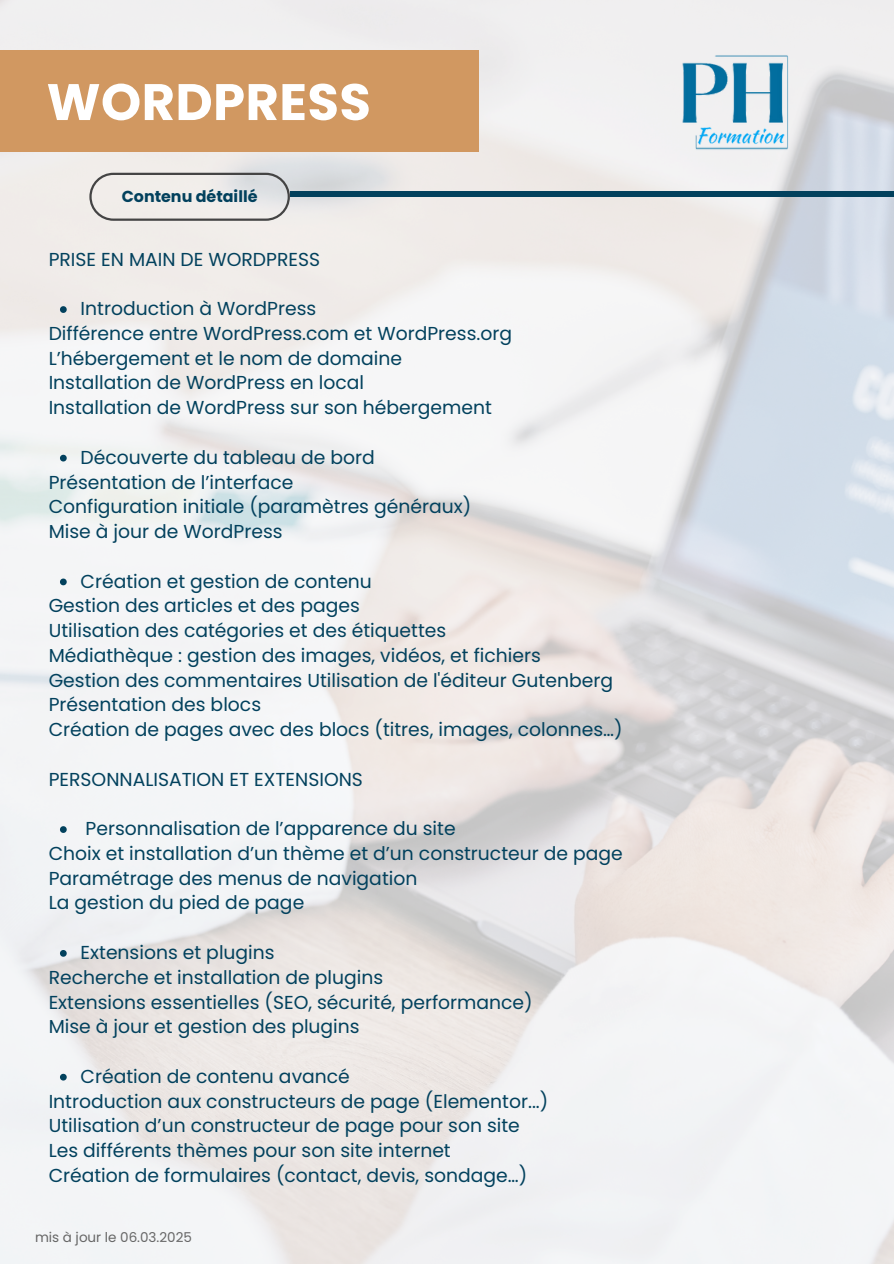
<style>
.page{position:relative;width:894px;height:1264px;background:#fff}
.page>*{position:absolute;margin:0;border:0;box-sizing:border-box;transform-origin:0 0}
.t1{font:700 51.15px "Poppins";letter-spacing:.01em;color:#fff}
.t2{font:18.75px/24.8px "Poppins";color:#02415d}
.t3{font:700 15.9px "Poppins";color:#02415d}
.t4{font:13.5px "Poppins";color:#666}
</style>
<div class="page">
<img style="left:0;top:0;width:893px;height:1263px">
<div style="left:290px;top:191px;width:603px;height:6px;background:#02415d"></div>
<svg style="left:89px;top:173px;width:201px;height:48px"></svg>
<img style="left:666px;top:46px;width:138px;height:111px">
<div style="left:0;top:50px;width:478px;height:102px;background:#d19861"></div>
<svg style="left:60px;top:306px;width:7px;height:7px"></svg>
<svg style="left:60px;top:455px;width:7px;height:6px"></svg>
<svg style="left:60px;top:578px;width:7px;height:7px"></svg>
<svg style="left:60px;top:826px;width:7px;height:7px"></svg>
<svg style="left:60px;top:950px;width:7px;height:6px"></svg>
<svg style="left:60px;top:1073px;width:7px;height:7px"></svg>
<p class="t1" style="left:47px;top:66px;width:326px">WORDPRESS</p>
<h1 class="t3" style="left:122px;top:185px;width:137px">Contenu détaillé</h1>
<h4 class="t2" style="left:49px;top:247px;width:273px">PRISE EN MAIN DE WORDPRESS</h4>
<h2 class="t2" style="left:81px;top:296px;width:237px">Introduction à WordPress</h2>
<p class="t2" style="left:49px;top:321px;width:464px">Différence entre WordPress.com et WordPress.org</p>
<h3 class="t2" style="left:49px;top:346px;width:444px">L’hébergement et le nom de domaine<br>Installation de WordPress en local<br>Installation de WordPress sur son hébergement</h3>
<h3 class="t2" style="left:81px;top:445px;width:296px">Découverte du tableau de bord</h3>
<p class="t2" style="left:49px;top:469px;width:246px">Présentation de l’interface</p>
<h3 class="t2" style="left:49px;top:494px;width:424px">Configuration initiale (paramètres généraux)<br>Mise à jour de WordPress</h3>
<h3 class="t2" style="left:81px;top:568px;width:293px">Création et gestion de contenu</h3>
<p class="t2" style="left:49px;top:593px;width:312px">Gestion des articles et des pages</p>
<h3 class="t2" style="left:49px;top:618px;width:575px">Utilisation des catégories et des étiquettes<br>Médiathèque : gestion des images, vidéos, et fichiers<br>Gestion des commentaires Utilisation de l'éditeur Gutenberg Présentation des blocs<br>Création de pages avec des blocs (titres, images, colonnes…)</h3>
<h3 class="t2" style="left:49px;top:766px;width:315px">PERSONNALISATION ET EXTENSIONS</h3>
<p class="t2" style="left:49px;top:816px;width:575px;text-indent:37px">Personnalisation de l’apparence du site<br>Choix et installation d’un thème et d’un constructeur de page</p>
<h3 class="t2" style="left:49px;top:865px;width:370px">Paramétrage des menus de navigation<br>La gestion du pied de page</h3>
<h3 class="t2" style="left:81px;top:940px;width:195px">Extensions et plugins</h3>
<p class="t2" style="left:49px;top:964px;width:336px">Recherche et installation de plugins</p>
<h3 class="t2" style="left:49px;top:989px;width:485px">Extensions essentielles (SEO, sécurité, performance)<br>Mise à jour et gestion des plugins</h3>
<h3 class="t2" style="left:81px;top:1063px;width:271px">Création de contenu avancé</h3>
<p class="t2" style="left:49px;top:1088px;width:501px">Introduction aux constructeurs de page (Elementor...)</p>
<h3 class="t2" style="left:49px;top:1113px;width:480px">Utilisation d’un constructeur de page pour son site<br>Les différents thèmes pour son site internet<br>Création de formulaires (contact, devis, sondage…)</h3>
<p class="t4" style="left:35px;top:1227px;width:158px">mis à jour le 06.03.2025</p>
</div>
